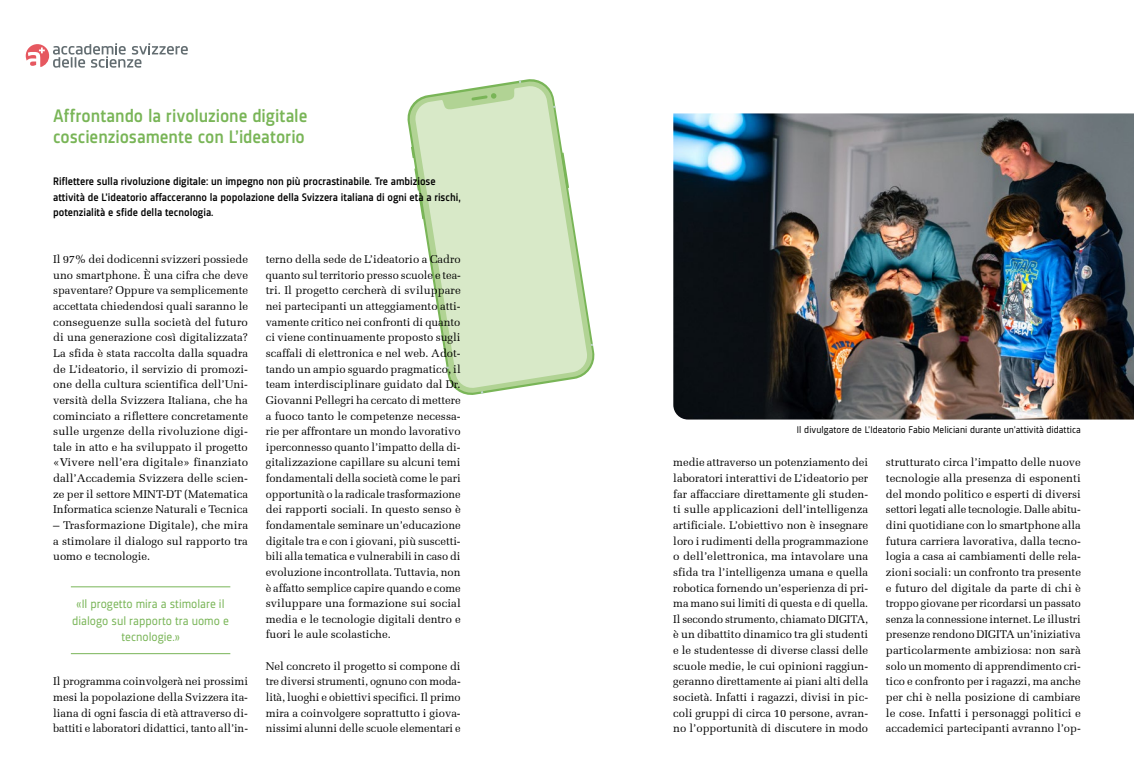
<style>
.page{position:relative;width:1134px;height:780px;background:#fff}
.page>*{position:absolute;margin:0;border:0;box-sizing:border-box;transform-origin:0 0}
.t1{font:500 18.75px/20.6px "Sinews Sans Pro";letter-spacing:-.005em;color:#79b557}
.t2{font:12.5px/16.2px "Sinews Sans Pro";color:#79b557;text-align:center}
.t3{font:11.25px/15.6px "Melior";color:#000;text-align:justify}
.t4{font:500 11.25px/15.6px "Sinews Sans Pro";color:#000}
.t5{font:10px "Sinews Sans Pro";letter-spacing:.005em;color:#000}
</style>
<div class="page">
<img style="left:673px;top:113px;width:461px;height:306px">
<svg style="left:408px;top:80px;width:186px;height:314px"></svg>
<svg style="left:414px;top:85px;width:174px;height:304px;fill:#d8e9c8"></svg>
<svg style="left:441px;top:80px;width:80px;height:30px"></svg>
<svg style="left:561px;top:153px;width:8px;height:35px"></svg>
<svg style="left:419px;top:197px;width:5px;height:22px"></svg>
<svg style="left:414px;top:168px;width:6px;height:22px"></svg>
<svg style="left:411px;top:147px;width:3px;height:11px"></svg>
<svg style="left:26px;top:43px;width:162px;height:25px"></svg>
<hr style="left:71px;top:586px;width:159px;height:1px;background:#79b557">
<hr style="left:71px;top:653px;width:159px;height:1px;background:#79b557">
<h1 class="t1" style="left:53px;top:106px;width:256px">Affrontando la rivoluzione digitale coscienziosamente con L’ideatorio</h1>
<p class="t4" style="left:53px;top:173px;width:409px">Riflettere sulla rivoluzione digitale: un impegno non più procrastinabile. Tre ambiziose attività de L’ideatorio affacceranno la popolazione della Svizzera italiana di ogni età a rischi, potenzialità e sfide della tecnologia.</p>
<p class="t3" style="left:53px;top:251px;width:197px">Il 97% dei dodicenni svizzeri possiede uno smartphone. È una cifra che deve spaventare? Oppure va semplicemente accettata chiedendosi quali saranno le conseguenze sulla società del futuro di una generazione così digitalizzata?<br>La sfida è stata raccolta dalla squadra de L’ideatorio, il servizio di promozi&shy;one della cultura scientifica dell’Uni&shy;versità della Svizzera Italiana, che ha cominciato a riflettere concretamente sulle urgenze della rivoluzione digi&shy;tale in atto e ha sviluppato il progetto «Vivere nell’era digitale» finanziato dall’Accademia Svizzera delle scien&shy;ze per il settore MINT-DT (Matematica Informatica scienze Naturali e Tecnica</p>
<p class="t3" style="left:53px;top:517px;width:196px">– Trasformazione Digitale), che mira a stimolare il dialogo sul rapporto tra uomo e tecnologie.</p>
<p class="t2" style="left:72px;top:596px;width:158px">«Il progetto mira a stimolare il dialogo sul rapporto tra uomo e tecnologie.»</p>
<p class="t3" style="left:53px;top:673px;width:196px">Il programma coinvolgerà nei prossimi mesi la popolazione della Svizzera ita&shy;liana di ogni fascia di età attraverso di&shy;battiti e laboratori didattici, tanto all’in-</p>
<p class="t3" style="left:266px;top:251px;width:197px">terno della sede de L’ideatorio a Cadro quanto sul territorio presso scuole e tea&shy;tri. Il progetto cercherà di sviluppare nei partecipanti un atteggiamento atti&shy;vamente critico nei confronti di quanto ci viene continuamente proposto sugli scaffali di elettronica e nel web. Adot&shy;tando un ampio sguardo pragmatico, il team interdisciplinare guidato dal Dr.<br>Giovanni Pellegri ha cercato di mettere a fuoco tanto le competenze necessa&shy;rie per affrontare un mondo lavorativo iperconnesso quanto l’impatto della di&shy;gitalizzazione capillare su alcuni temi fondamentali della società come le pari opportunità o la radicale trasformazione dei rapporti sociali. In questo senso è fondamentale seminare un’educazione digitale tra e con i giovani, più suscetti&shy;bili alla tematica e vulnerabili in caso di evoluzione incontrollata. Tuttavia, non è affatto semplice capire quando e come sviluppare una formazione sui social media e le tecnologie digitali dentro e fuori le aule scolastiche.</p>
<p class="t3" style="left:266px;top:658px;width:197px">Nel concreto il progetto si compone di tre diversi strumenti, ognuno con moda&shy;lità, luoghi e obiettivi specifici. Il primo mira a coinvolgere soprattutto i giova&shy;nissimi alunni delle scuole elementari e</p>
<p class="t5" style="left:797px;top:424px;width:285px">Il divulgatore de L’Ideatorio Fabio Meliciani durante un’attività didattica</p>
<p class="t3" style="left:673px;top:455px;width:197px">medie attraverso un potenziamento dei laboratori interattivi de L’ideatorio per far affacciare direttamente gli studen&shy;ti sulle applicazioni dell’intelligenza artificiale. L’obiettivo non è insegnare loro i rudimenti della programmazione o dell’elettronica, ma intavolare una sfida tra l’intelligenza umana e quella robotica fornendo un’esperienza di pri&shy;ma mano sui limiti di questa e di quella.<br>Il secondo strumento, chiamato DIGITA, è un dibattito dinamico tra gli studenti e le studentesse di diverse classi delle scuole medie, le cui opinioni raggiun&shy;geranno direttamente ai piani alti della società. Infatti i ragazzi, divisi in pic&shy;coli gruppi di circa 10 persone, avran&shy;no l’opportunità di discutere in modo</p>
<p class="t3" style="left:886px;top:455px;width:197px">strutturato circa l’impatto delle nuove tecnologie alla presenza di esponenti del mondo politico e esperti di diversi settori legati alle tecnologie. Dalle abitu&shy;dini quotidiane con lo smartphone alla futura carriera lavorativa, dalla tecno&shy;logia a casa ai cambiamenti delle rela&shy;zioni sociali: un confronto tra presente e futuro del digitale da parte di chi è troppo giovane per ricordarsi un passato senza la connessione internet. Le illustri presenze rendono DIGITA un’iniziativa particolarmente ambiziosa: non sarà solo un momento di apprendimento cri&shy;tico e confronto per i ragazzi, ma anche per chi è nella posizione di cambiare le cose. Infatti i personaggi politici e accademici partecipanti avranno l’op-</p>
</div>
